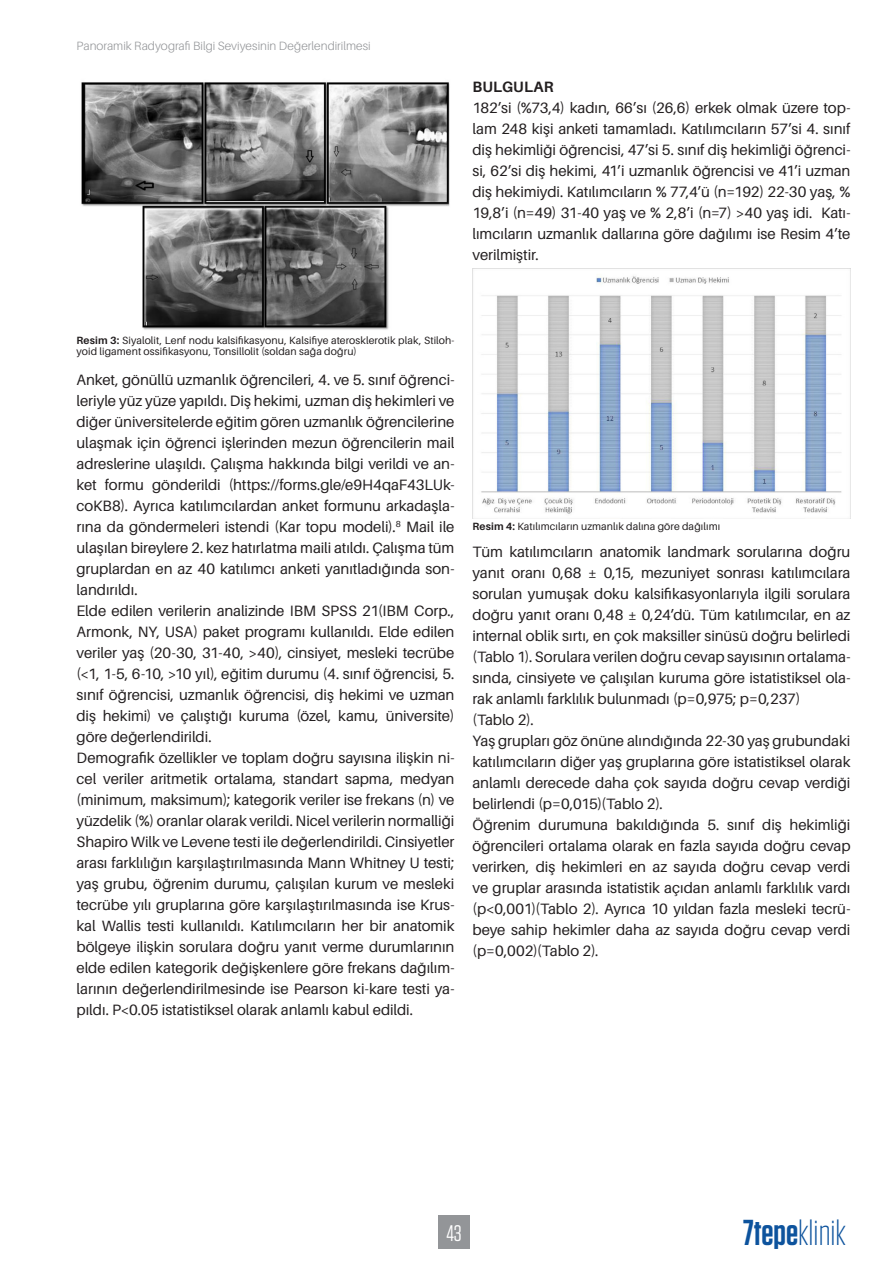
<style>
.page{position:relative;width:893px;height:1263px;background:#fff}
.page>*{position:absolute;margin:0;border:0;box-sizing:border-box;transform-origin:0 0}
.t1{font:300 36px "Tungsten";color:#0d539d}
.t2{font:22.5px "Tungsten";color:#fff}
.t3{font:15px/21px "Aileron";letter-spacing:-.005em;color:#231f20;text-align:justify}
.t4{font:700 15px "Aileron";letter-spacing:.01em;color:#231f20}
.t5{font:300 12px "Aileron";letter-spacing:.005em;color:#939598}
.t6{font:10.5px/10.5px "Aileron";letter-spacing:.01em;color:#231f20}
.s1{font-weight:700}
.s2{font-weight:600}
</style>
<div class="page">
<div style="left:438px;top:1216px;width:32px;height:33px;background:#939598"></div>
<img style="left:81px;top:82px;width:369px;height:248px">
<img style="left:472px;top:268px;width:378px;height:251px">
<p class="t5" style="left:77px;top:40px;width:296px">Panoramik Radyografi Bilgi Seviyesinin Değerlendirilmesi</p>
<p class="t4" style="left:472px;top:79px;width:83px">BULGULAR</p>
<p class="t3" style="left:472px;top:98px;width:379px">182’si (%73,4) kadın, 66’sı (26,6) erkek olmak üzere top&shy;lam 248 kişi anketi tamamladı. Katılımcıların 57’si 4. sınıf diş hekimliği öğrencisi, 47’si 5. sınıf diş hekimliği öğrenci&shy;si, 62’si diş hekimi, 41’i uzmanlık öğrencisi ve 41’i uzman diş hekimiydi. Katılımcıların % 77,4’ü (n=192) 22-30 yaş, % 19,8’i (n=49) 31-40 yaş ve % 2,8’i (n=7) &gt;40 yaş idi. Katı&shy;lımcıların uzmanlık dallarına göre dağılımı ise Resim 4’te verilmiştir.</p>
<p class="t6" style="left:77px;top:336px;width:379px"><span class="s1">Resim 3:</span> Siyalolit, Lenf nodu kalsifikasyonu, Kalsifiye aterosklerotik plak, Stiloh&shy;yoid ligament ossifikasyonu, Tonsillolit (soldan sağa doğru)</p>
<p class="t3" style="left:77px;top:369px;width:379px">Anket, gönüllü uzmanlık öğrencileri, 4. ve 5. sınıf öğrenci&shy;leriyle yüz yüze yapıldı. Diş hekimi, uzman diş hekimleri ve diğer üniversitelerde eğitim gören uzmanlık öğrencilerine ulaşmak için öğrenci işlerinden mezun öğrencilerin mail adreslerine ulaşıldı. Çalışma hakkında bilgi verildi ve an&shy;ket formu gönderildi (https://forms.gle/e9H4qaF43LUk&shy;coKB8). Ayrıca katılımcılardan anket formunu arkadaşla&shy;rına da göndermeleri istendi (Kar topu modeli).<sup>8</sup> Mail ile ulaşılan bireylere 2. kez hatırlatma maili atıldı. Çalışma tüm gruplardan en az 40 katılımcı anketi yanıtladığında son&shy;landırıldı.</p>
<p class="t3" style="left:77px;top:600px;width:379px">Elde edilen verilerin analizinde IBM SPSS 21(IBM Corp., Armonk, NY, USA) paket programı kullanıldı. Elde edilen veriler yaş (20-30, 31-40, &gt;40), cinsiyet, mesleki tecrübe (&lt;1, 1-5, 6-10, &gt;10 yıl), eğitim durumu (4. sınıf öğrencisi, 5. sınıf öğrencisi, uzmanlık öğrencisi, diş hekimi ve uzman diş hekimi) ve çalıştığı kuruma (özel, kamu, üniversite) göre değerlendirildi.</p>
<p class="t3" style="left:77px;top:747px;width:379px">Demografik özellikler ve toplam doğru sayısına ilişkin ni&shy;cel veriler aritmetik ortalama, standart sapma, medyan (minimum, maksimum); kategorik veriler ise frekans (n) ve yüzdelik (%) oranlar olarak verildi. Nicel verilerin normalliği Shapiro Wilk ve Levene testi ile değerlendirildi. Cinsiyetler arası farklılığın karşılaştırılmasında Mann Whitney U testi; yaş grubu, öğrenim durumu, çalışılan kurum ve mesleki tecrübe yılı gruplarına göre karşılaştırılmasında ise Krus&shy;kal Wallis testi kullanıldı. Katılımcıların her bir anatomik bölgeye ilişkin sorulara doğru yanıt verme durumlarının elde edilen kategorik değişkenlere göre frekans dağılım&shy;larının değerlendirilmesinde ise Pearson ki-kare testi ya&shy;pıldı. P&lt;0.05 istatistiksel olarak anlamlı kabul edildi.</p>
<p class="t6" style="left:472px;top:522px;width:249px"><span class="s1">Resim 4:</span> Katılımcıların uzmanlık dalına göre dağılımı</p>
<p class="t3" style="left:472px;top:542px;width:379px">Tüm katılımcıların anatomik landmark sorularına doğru yanıt oranı 0,68 ± 0,15, mezuniyet sonrası katılımcılara sorulan yumuşak doku kalsifikasyonlarıyla ilgili sorulara doğru yanıt oranı 0,48 ± 0,24’dü. Tüm katılımcılar, en az internal oblik sırtı, en çok maksiller sinüsü doğru belirledi (Tablo 1). Sorulara verilen doğru cevap sayısının ortalama&shy;sında, cinsiyete ve çalışılan kuruma göre istatistiksel ola&shy;rak anlamlı farklılık bulunmadı (p=0,975; p=0,237)</p>
<p class="t3" style="left:472px;top:710px;width:63px">(Tablo 2).</p>
<p class="t3" style="left:472px;top:731px;width:379px">Yaş grupları göz önüne alındığında 22-30 yaş grubundaki katılımcıların diğer yaş gruplarına göre istatistiksel olarak anlamlı derecede daha çok sayıda doğru cevap verdiği belirlendi (p=0,015)(Tablo 2).</p>
<p class="t3" style="left:472px;top:815px;width:379px">Öğrenim durumuna bakıldığında 5. sınıf diş hekimliği öğrencileri ortalama olarak en fazla sayıda doğru cevap verirken, diş hekimleri en az sayıda doğru cevap verdi ve gruplar arasında istatistik açıdan anlamlı farklılık vardı (p&lt;0,001)(Tablo 2). Ayrıca 10 yıldan fazla mesleki tecrü&shy;beye sahip hekimler daha az sayıda doğru cevap verdi (p=0,002)(Tablo 2).</p>
<h2 class="t2" style="left:446px;top:1222px;width:17px">43</h2>
<h1 class="t1" style="left:743px;top:1214px;width:104px"><span class="s2">7tepe</span>klinik</h1>
</div>
